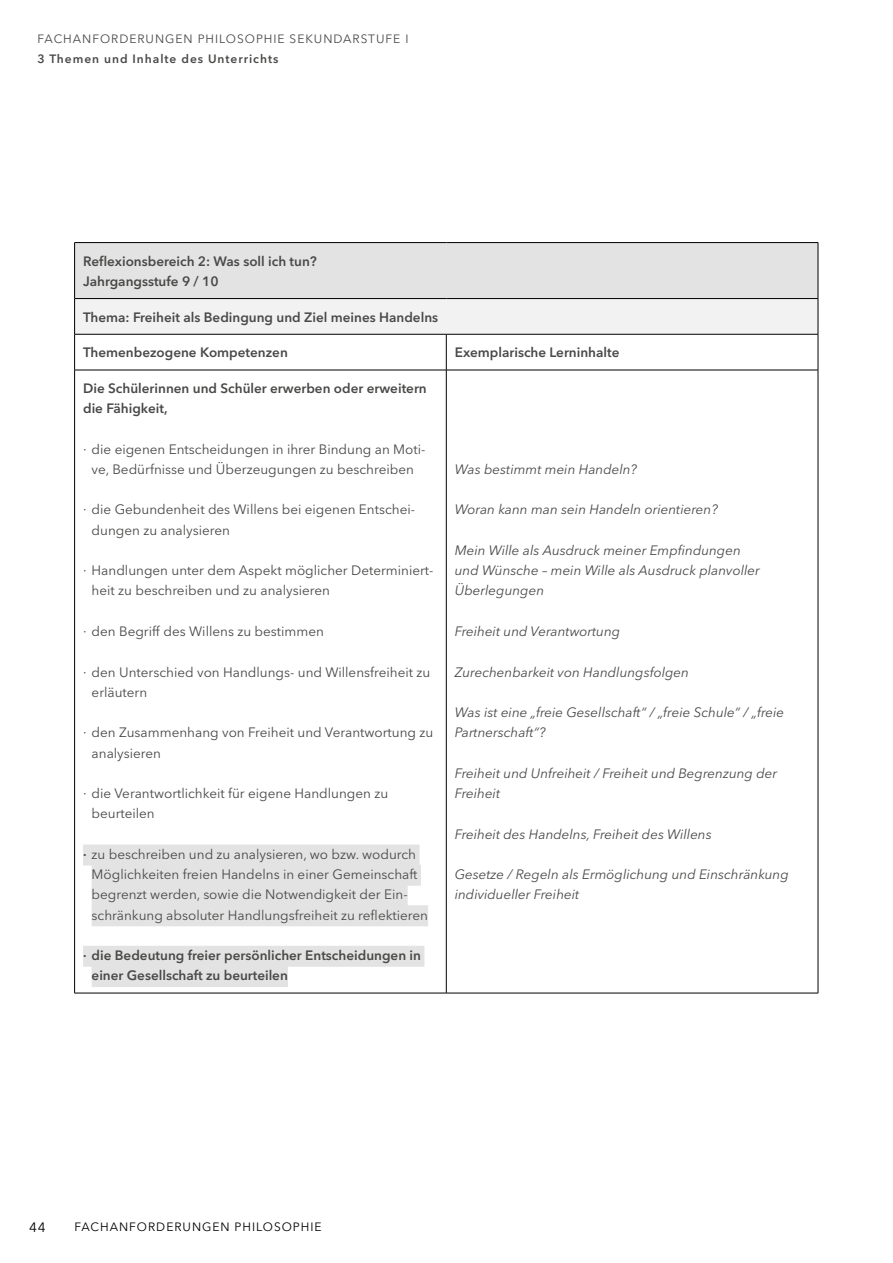
<style>
.page{position:relative;width:893px;height:1263px;background:#fff}
.page>*{position:absolute;margin:0;border:0;box-sizing:border-box;transform-origin:0 0}
.t1{font:13.5px/20.2px "Avenir Next LT Pro";color:#494948}
.t2{font:italic 13.5px/20.2px "Avenir Next LT Pro";color:#494948}
.t3{font:600 13.5px/20.2px "Avenir Next LT Pro";color:#494948}
.t4{font:13.5px "Avenir Next LT Pro";color:#000}
.t5{font:12px "Avenir Next LT Pro";letter-spacing:.08em;color:#494948}
.t6{font:600 12px "Avenir Next LT Pro";letter-spacing:.08em;color:#494948}
.t7{font:12px "Avenir Next LT Pro";letter-spacing:.08em;color:#000}
.s1{font-weight:600}
</style>
<div class="page">
<div style="left:75px;top:243px;width:743px;height:56px;background:#e3e3e3"></div>
<div style="left:75px;top:299px;width:743px;height:35px;background:#f2f2f2"></div>
<svg style="left:75px;top:335px;width:743px;height:658px"></svg>
<hr style="left:74px;top:242px;width:372px;height:1px;background:#000">
<hr style="left:74px;top:243px;width:1px;height:55px;background:#000">
<hr style="left:446px;top:242px;width:372px;height:1px;background:#000">
<hr style="left:818px;top:243px;width:1px;height:55px;background:#000">
<hr style="left:74px;top:298px;width:372px;height:1px;background:#000">
<hr style="left:74px;top:299px;width:1px;height:35px;background:#000">
<hr style="left:446px;top:298px;width:372px;height:1px;background:#000">
<hr style="left:818px;top:299px;width:1px;height:35px;background:#000">
<hr style="left:74px;top:334px;width:372px;height:1px;background:#000">
<hr style="left:74px;top:334px;width:1px;height:36px;background:#000">
<hr style="left:446px;top:334px;width:372px;height:1px;background:#000">
<hr style="left:446px;top:334px;width:1px;height:36px;background:#000">
<hr style="left:818px;top:334px;width:1px;height:36px;background:#000">
<hr style="left:74px;top:370px;width:372px;height:1px;background:#000">
<hr style="left:74px;top:370px;width:1px;height:623px;background:#000">
<hr style="left:446px;top:370px;width:372px;height:1px;background:#000">
<hr style="left:446px;top:370px;width:1px;height:623px;background:#000">
<hr style="left:818px;top:370px;width:1px;height:623px;background:#000">
<hr style="left:74px;top:993px;width:372px;height:1px;background:#000">
<hr style="left:446px;top:993px;width:372px;height:1px;background:#000">
<div style="left:83px;top:844px;width:337px;height:21px;background:#e3e3e3"></div>
<div style="left:92px;top:865px;width:329px;height:21px;background:#e3e3e3"></div>
<div style="left:92px;top:885px;width:316px;height:21px;background:#e3e3e3"></div>
<div style="left:92px;top:905px;width:336px;height:21px;background:#e3e3e3"></div>
<div style="left:83px;top:946px;width:341px;height:21px;background:#e3e3e3"></div>
<div style="left:92px;top:966px;width:196px;height:21px;background:#e3e3e3"></div>
<p class="t5" style="left:37px;top:32px;width:372px">FACHANFORDERUNGEN PHILOSOPHIE SEKUNDARSTUFE I</p>
<p class="t6" style="left:37px;top:51px;width:242px">3 Themen und Inhalte des Unterrichts</p>
<p class="t3" style="left:83px;top:251px;width:235px">Reflexionsbereich 2: Was soll ich tun?<br>Jahrgangsstufe 9 / 10</p>
<p class="t3" style="left:83px;top:307px;width:357px">Thema: Freiheit als Bedingung und Ziel meines Handelns</p>
<p class="t3" style="left:83px;top:342px;width:206px">Themenbezogene Kompetenzen</p>
<p class="t3" style="left:455px;top:342px;width:166px">Exemplarische Lerninhalte</p>
<p class="t3" style="left:83px;top:378px;width:345px">Die Schülerinnen und Schüler erwerben oder erweitern die Fähigkeit,</p>
<p class="t1" style="left:83px;top:439px;width:344px;text-align:center">∙ die eigenen Entscheidungen in ihrer Bindung an Moti&shy;ve, Bedürfnisse und Überzeugungen zu beschreiben</p>
<p class="t1" style="left:92px;top:500px;width:325px;text-indent:-9px">∙ die Gebundenheit des Willens bei eigenen Entschei&shy;dungen zu analysieren</p>
<p class="t1" style="left:92px;top:560px;width:343px;text-indent:-9px">∙ Handlungen unter dem Aspekt möglicher Determiniert&shy;heit zu beschreiben und zu analysieren</p>
<p class="t1" style="left:83px;top:621px;width:242px">∙ den Begriff des Willens zu bestimmen</p>
<p class="t1" style="left:92px;top:662px;width:340px;text-indent:-9px">∙ den Unterschied von Handlungs- und Willensfreiheit zu erläutern</p>
<p class="t1" style="left:92px;top:722px;width:343px;text-indent:-9px">∙ den Zusammenhang von Freiheit und Verantwortung zu analysieren</p>
<p class="t1" style="left:92px;top:783px;width:298px;text-indent:-9px">∙ die Verantwortlichkeit für eigene Handlungen zu beurteilen</p>
<p class="t1" style="left:92px;top:844px;width:338px;text-indent:-9px"><span class="s1">∙</span> zu beschreiben und zu analysieren, wo bzw. wodurch Möglichkeiten freien Handelns in einer Gemeinschaft begrenzt werden, sowie die Notwendigkeit der Ein&shy;schränkung absoluter Handlungsfreiheit zu reflektieren</p>
<p class="t3" style="left:92px;top:945px;width:331px;text-indent:-9px">∙ die Bedeutung freier persönlicher Entscheidungen in einer Gesellschaft zu beurteilen</p>
<p class="t2" style="left:455px;top:459px;width:184px">Was bestimmt mein Handeln?</p>
<p class="t2" style="left:455px;top:500px;width:265px">Woran kann man sein Handeln orientieren?</p>
<p class="t2" style="left:455px;top:540px;width:307px">Mein Wille als Ausdruck meiner Empfindungen und Wünsche – mein Wille als Ausdruck planvoller<br>Überlegungen</p>
<p class="t2" style="left:455px;top:621px;width:167px">Freiheit und Verantwortung</p>
<p class="t2" style="left:455px;top:662px;width:236px">Zurechenbarkeit von Handlungsfolgen</p>
<p class="t2" style="left:455px;top:702px;width:331px">Was ist eine „freie Gesellschaft“ / „freie Schule“ / „freie<br>Partnerschaft“?</p>
<p class="t2" style="left:455px;top:763px;width:324px">Freiheit und Unfreiheit / Freiheit und Begrenzung der<br>Freiheit</p>
<p class="t2" style="left:455px;top:824px;width:258px">Freiheit des Handelns, Freiheit des Willens</p>
<p class="t2" style="left:455px;top:864px;width:335px">Gesetze / Regeln als Ermöglichung und Einschränkung individueller Freiheit</p>
<p class="t4" style="left:29px;top:1219px;width:18px">44</p>
<p class="t7" style="left:74px;top:1219px;width:249px">FACHANFORDERUNGEN PHILOSOPHIE</p>
</div>
